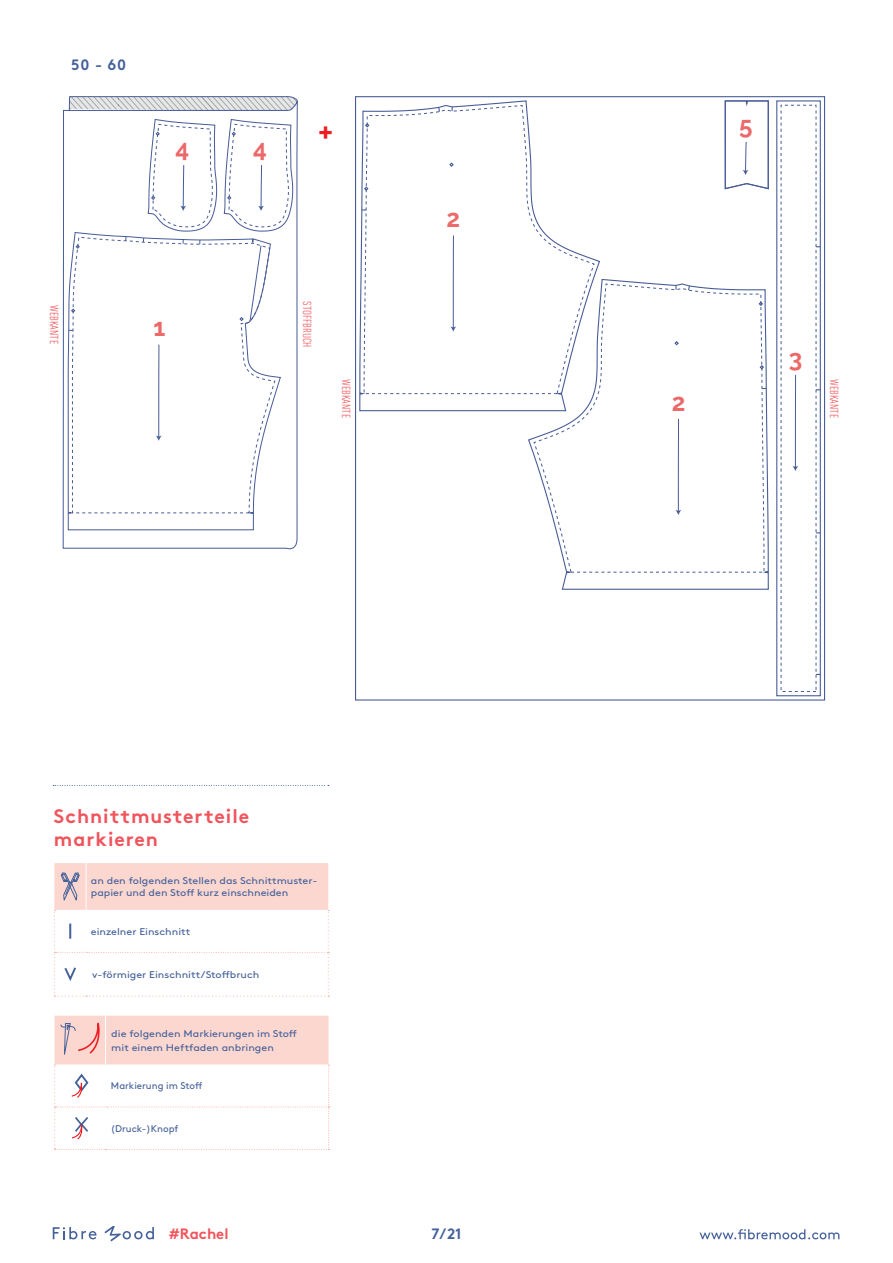
<style>
.page{position:relative;width:893px;height:1263px;background:#fff}
.page>*{position:absolute;margin:0;border:0;box-sizing:border-box;transform-origin:0 0}
.Body_Tekst{font:700 27px "DIN Next LT Pro";color:#ee1d23}
.t1{font:700 24.75px "Raleway";color:#ec6969}
.Kleine_titel{font:700 19.5px "Brown";letter-spacing:.05em;color:#f0545c}
.Body_Tekst-2{font:700 15px "Brown";color:#44619a}
.t2{font:700 15px "Brown";color:#f0545c}
.kleine_titeltjes_sto{font:300 condensed 12px "DIN Next LT Pro";color:#f0545c}
.tableau_ok{font:9.75px/12px "Brown";color:#44619a;scale:1.11 1}
.tableau_ok-2{font:9.75px "Brown";color:#44619a}
</style>
<div class="page">
<svg style="left:699px;top:1229px;width:140px;height:10px"></svg>
<svg style="left:776px;top:100px;width:45px;height:597px"></svg>
<svg style="left:359px;top:100px;width:241px;height:312px"></svg>
<svg style="left:359px;top:392px;width:4px;height:3px"></svg>
<svg style="left:363px;top:104px;width:232px;height:291px"></svg>
<svg style="left:448px;top:162px;width:7px;height:6px"></svg>
<svg style="left:364px;top:122px;width:6px;height:6px"></svg>
<svg style="left:363px;top:186px;width:6px;height:6px"></svg>
<svg style="left:527px;top:278px;width:242px;height:312px"></svg>
<svg style="left:760px;top:570px;width:9px;height:4px"></svg>
<svg style="left:533px;top:283px;width:232px;height:290px"></svg>
<svg style="left:674px;top:340px;width:6px;height:6px"></svg>
<svg style="left:758px;top:301px;width:6px;height:6px"></svg>
<svg style="left:759px;top:364px;width:6px;height:6px"></svg>
<svg style="left:724px;top:100px;width:45px;height:90px"></svg>
<svg style="left:53px;top:1227px;width:44px;height:12px"></svg>
<svg style="left:104px;top:1226px;width:50px;height:15px"></svg>
<svg style="left:62px;top:96px;width:236px;height:454px"></svg>
<svg style="left:67px;top:222px;width:214px;height:327px"></svg>
<svg style="left:67px;top:511px;width:4px;height:3px"></svg>
<svg style="left:71px;top:236px;width:205px;height:278px"></svg>
<svg style="left:75px;top:244px;width:5px;height:5px"></svg>
<svg style="left:70px;top:308px;width:6px;height:5px"></svg>
<svg style="left:239px;top:238px;width:23px;height:84px"></svg>
<svg style="left:223px;top:118px;width:71px;height:114px"></svg>
<svg style="left:147px;top:118px;width:70px;height:114px"></svg>
<svg style="left:53px;top:785px;width:276px;height:1px"></svg>
<svg style="left:54px;top:863px;width:275px;height:134px"></svg>
<svg style="left:54px;top:1016px;width:276px;height:134px"></svg>
<p class="Body_Tekst-2" style="left:71px;top:53px;width:56px">50 - 60</p>
<p class="t1" style="left:175px;top:134px;width:15px">4</p>
<p class="t1" style="left:253px;top:134px;width:15px">4</p>
<p class="kleine_titeltjes_sto" style="left:61px;top:305px;width:41px;rotate:90deg">WEBKANTE</p>
<p class="t1" style="left:154px;top:314px;width:14px">1</p>
<p class="Body_Tekst" style="left:318px;top:115px;width:17px">+</p>
<p class="t1" style="left:447px;top:204px;width:15px">2</p>
<p class="t1" style="left:739px;top:111px;width:15px">5</p>
<p class="kleine_titeltjes_sto" style="left:314px;top:301px;width:48px;rotate:90deg">STOFFBRUCH</p>
<p class="t1" style="left:789px;top:344px;width:15px">3</p>
<p class="kleine_titeltjes_sto" style="left:353px;top:379px;width:41px;rotate:90deg">WEBKANTE</p>
<p class="kleine_titeltjes_sto" style="left:841px;top:379px;width:41px;rotate:90deg">WEBKANTE</p>
<p class="t1" style="left:672px;top:388px;width:15px">2</p>
<p class="Kleine_titel" style="left:54px;top:800px;width:197px">Schnittmusterteile</p>
<p class="Kleine_titel" style="left:54px;top:824px;width:106px">markieren</p>
<p class="tableau_ok" style="left:91px;top:874px;width:206px">an den folgenden Stellen das Schnittmuster&shy;papier und den Stoff kurz einschneiden</p>
<p class="tableau_ok" style="left:91px;top:924px;width:91px">einzelner Einschnitt</p>
<p class="tableau_ok" style="left:92px;top:968px;width:152px">v-förmiger Einschnitt/Stoffbruch</p>
<p class="tableau_ok" style="left:111px;top:1026px;width:169px">die folgenden Markierungen im Stoff</p>
<p class="tableau_ok" style="left:111px;top:1040px;width:148px">mit einem Heftfaden anbringen</p>
<p class="tableau_ok-2" style="left:111px;top:1078px;width:93px">Markierung im Stoff</p>
<p class="tableau_ok-2" style="left:111px;top:1121px;width:69px">(Druck-)Knopf</p>
<h3 class="t2" style="left:169px;top:1222px;width:61px">#Rachel</h3>
<h3 class="Body_Tekst-2" style="left:431px;top:1221px;width:31px">7/21</h3>
</div>
